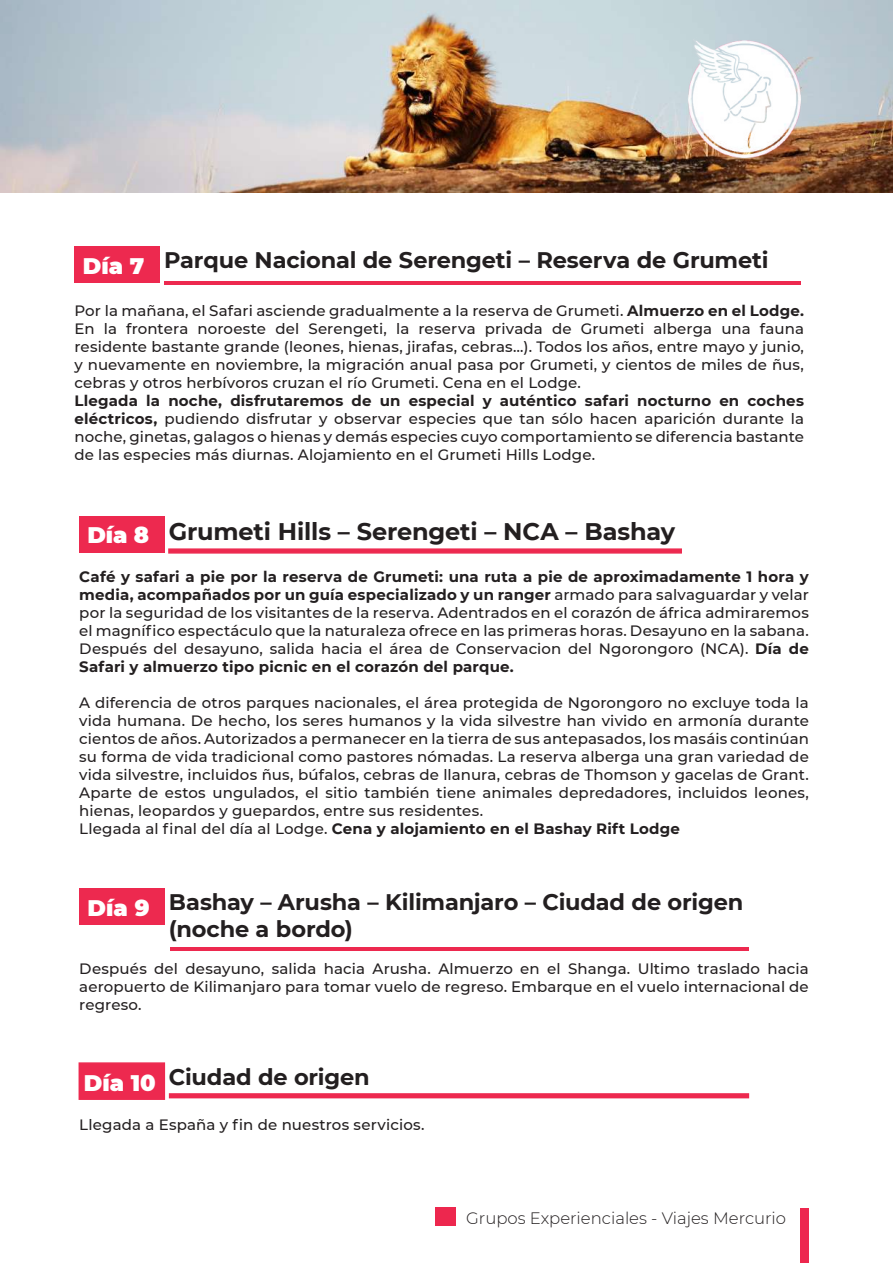
<style>
.page{position:relative;width:893px;height:1263px;background:#fff}
.page>*{position:absolute;margin:0;border:0;box-sizing:border-box;transform-origin:0 0}
.t1{font:700 24px "Montserrat";letter-spacing:-.01em;color:#231f20}
.t2{font:700 22.5px/27px "Montserrat";letter-spacing:-.005em;color:#231f20}
.t3{font:900 22.5px "Montserrat";color:#fff}
.t4{font:300 16.5px "Montserrat";color:#231f20}
.t5{font:500 15px/18px "Montserrat";letter-spacing:.005em;color:#231f20;text-align:justify}
.s1{font-weight:900;color:#fff}
.s2{font-weight:700}
</style>
<div class="page">
<img style="left:0;top:0;width:893px;height:193px">
<div style="left:79px;top:517px;width:85px;height:36px;background:#ed294f"></div>
<svg style="left:168px;top:548px;width:514px;height:6px;background:#ef4667"></svg>
<div style="left:74px;top:247px;width:85px;height:36px;background:#ed294f"></div>
<hr style="left:165px;top:281px;width:636px;height:3px;background:#ed294f">
<div style="left:79px;top:888px;width:85px;height:36px;background:#ed294f"></div>
<hr style="left:170px;top:947px;width:578px;height:3px;background:#ed294f">
<div style="left:79px;top:1062px;width:86px;height:38px;background:#ed294f;border:2px solid #ed294f"></div>
<svg style="left:169px;top:1093px;width:580px;height:5px;background:#ed3155"></svg>
<img style="left:681px;top:31px;width:128px;height:131px">
<div style="left:800px;top:1208px;width:9px;height:55px;background:#ed274e"></div>
<div style="left:435px;top:1207px;width:21px;height:19px;background:#ed274e"></div>
<h2 class="t2" style="left:83px;top:246px;width:687px"><span class="s1">Día 7</span> Parque Nacional de Serengeti – Reserva de Grumeti</h2>
<p class="t5" style="left:74px;top:301px;width:731px">Por la mañana, el Safari asciende gradualmente a la reserva de Grumeti. <span class="s2">Almuerzo en el Lodge.<br></span>En la frontera noroeste del Serengeti, la reserva privada de Grumeti alberga una fauna residente bastante grande (leones, hienas, jirafas, cebras…). Todos los años, entre mayo y junio, y nuevamente en noviembre, la migración anual pasa por Grumeti, y cientos de miles de ñus, cebras y otros herbívoros cruzan el río Grumeti. Cena en el Lodge.</p>
<p class="t5" style="left:74px;top:391px;width:731px"><span class="s2">Llegada la noche, disfrutaremos de un especial y auténtico safari nocturno en coches eléctricos,</span> pudiendo disfrutar y observar especies que tan sólo hacen aparición durante la noche, ginetas, galagos o hienas y demás especies cuyo comportamiento se diferencia bastante de las especies más diurnas. Alojamiento en el Grumeti Hills Lodge.</p>
<h1 class="t1" style="left:88px;top:514px;width:589px"><sub>Día</sub> <sub>8</sub> Grumeti Hills – Serengeti – NCA – Bashay</h1>
<p class="t5" style="left:79px;top:567px;width:731px"><span class="s2">Café y safari a pie por la reserva de Grumeti: una ruta a pie de aproximadamente 1 hora y media, acompañados por un guía especializado y un ranger</span> armado para salvaguardar y velar por la seguridad de los visitantes de la reserva. Adentrados en el corazón de áfrica admiraremos el magnífico espectáculo que la naturaleza ofrece en las primeras horas. Desayuno en la sabana.<br>Después del desayuno, salida hacia el área de Conservacion del Ngorongoro (NCA). <span class="s2">Día de Safari y almuerzo tipo picnic en el corazón del parque.</span></p>
<p class="t5" style="left:79px;top:693px;width:731px;text-align:left">A diferencia de otros parques nacionales, el área protegida de Ngorongoro no excluye toda la vida humana. De hecho, los seres humanos y la vida silvestre han vivido en armonía durante cientos de años. Autorizados a permanecer en la tierra de sus antepasados, los masáis continúan su forma de vida tradicional como pastores nómadas. La reserva alberga una gran variedad de vida silvestre, incluidos ñus, búfalos, cebras de llanura, cebras de Thomson y gacelas de Grant.<br>Aparte de estos ungulados, el sitio también tiene animales depredadores, incluidos leones, hienas, leopardos y guepardos, entre sus residentes.<br>Llegada al final del día al Lodge. <span class="s2">Cena y alojamiento en el Bashay Rift Lodge</span></p>
<h2 class="t3" style="left:88px;top:891px;width:63px">Día 9</h2>
<h2 class="t2" style="left:169px;top:887px;width:576px">Bashay – Arusha – Kilimanjaro – Ciudad de origen (noche a bordo)</h2>
<p class="t5" style="left:79px;top:959px;width:731px">Después del desayuno, salida hacia Arusha. Almuerzo en el Shanga. Ultimo traslado hacia aeropuerto de Kilimanjaro para tomar vuelo de regreso. Embarque en el vuelo internacional de regreso.</p>
<h2 class="t2" style="left:84px;top:1062px;width:287px"><span class="s1">Día 10</span> Ciudad de origen</h2>
<p class="t5" style="left:79px;top:1115px;width:347px">Llegada a España y fin de nuestros servicios.</p>
<p class="t4" style="left:466px;top:1207px;width:321px">Grupos Experienciales - Viajes Mercurio</p>
</div>
